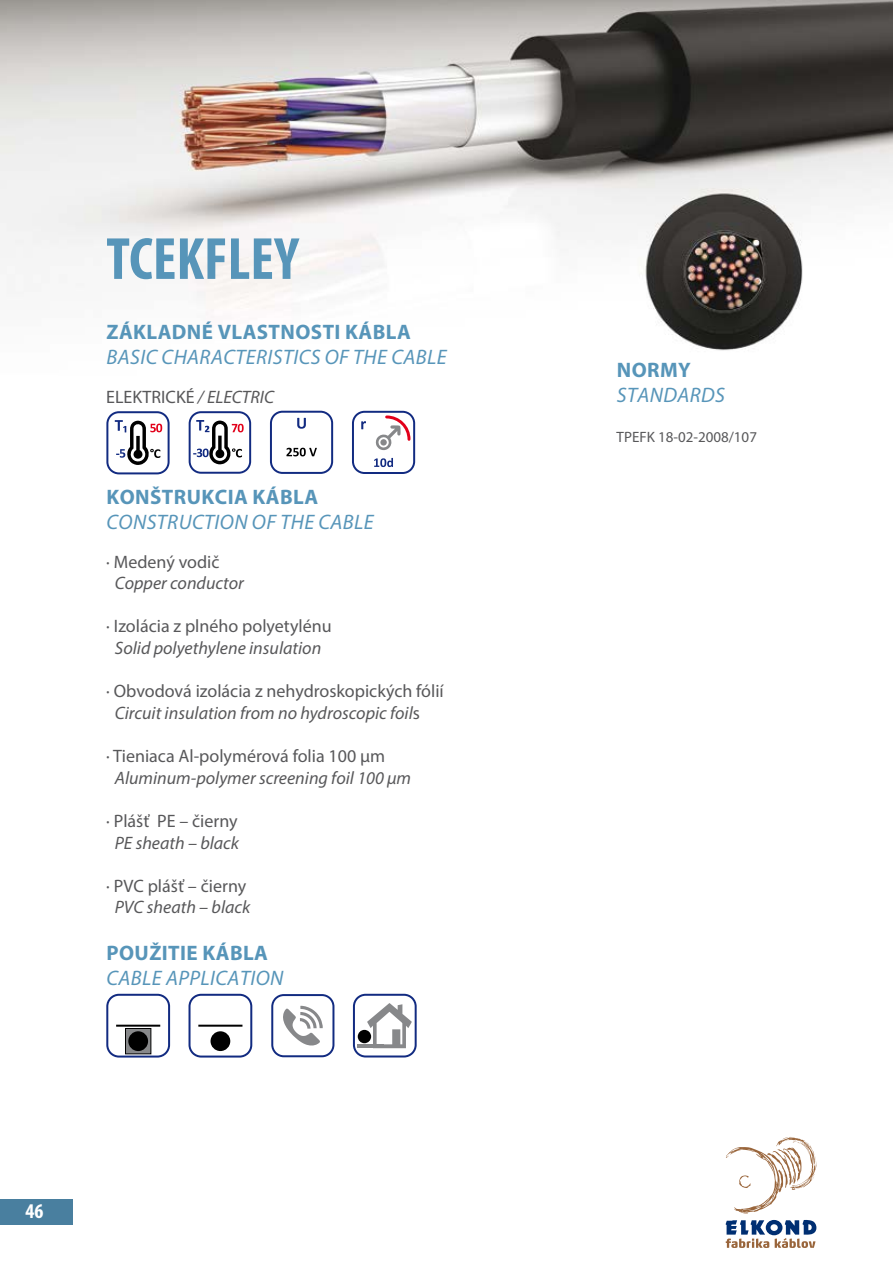
<style>
.page{position:relative;width:893px;height:1263px;background:#fff}
.page>*{position:absolute;margin:0;border:0;box-sizing:border-box;transform-origin:0 0}
.t1{font:700 condensed 60px "Myriad Pro";color:#5795b9}
.t2{font:italic 21px "Myriad Pro";letter-spacing:.02em;color:#5795b9}
.t3{font:700 21px "Myriad Pro";letter-spacing:.02em;color:#5795b9}
.t4{font:700 condensed 21px "Myriad Pro";color:#fff}
.t5{font:18px/21.6px "Myriad Pro";color:#58585a}
.t6{font:italic 18px "Myriad Pro";color:#58585a}
.t7{font:15px "Myriad Pro";color:#58585a}
.s1{font-style:italic}
</style>
<div class="page">
<img style="left:0;top:0;width:893px;height:351px">
<div style="left:0;top:1199px;width:72px;height:25px;background:#497f9f"></div>
<svg style="left:726px;top:1137px;width:90px;height:77px"></svg>
<svg style="left:725px;top:1220px;width:91px;height:28px"></svg>
<svg style="left:106px;top:411px;width:64px;height:63px"></svg>
<svg style="left:189px;top:411px;width:62px;height:63px"></svg>
<svg style="left:270px;top:411px;width:63px;height:63px"></svg>
<svg style="left:352px;top:411px;width:63px;height:63px"></svg>
<svg style="left:271px;top:994px;width:63px;height:63px"></svg>
<svg style="left:106px;top:994px;width:64px;height:63px"></svg>
<div style="left:125px;top:1028px;width:26px;height:26px;background:#87888a;border:1px solid #000"></div>
<div style="left:128px;top:1031px;width:20px;height:20px;background:#000;border-radius:50%"></div>
<svg style="left:189px;top:994px;width:63px;height:63px"></svg>
<div style="left:211px;top:1031px;width:19px;height:20px;background:#000;border-radius:50%"></div>
<svg style="left:353px;top:994px;width:64px;height:63px"></svg>
<hr style="left:358px;top:1044px;width:26px;height:4px;background:#87888a">
<h1 class="t1" style="left:106px;top:221px;width:194px">TCEKFLEY</h1>
<p class="t3" style="left:107px;top:318px;width:306px">ZÁKLADNÉ VLASTNOSTI KÁBLA</p>
<p class="t2" style="left:107px;top:344px;width:342px">BASIC CHARACTERISTICS OF THE CABLE</p>
<p class="t5" style="left:106px;top:386px;width:169px">ELEKTRICKÉ <span class="s1">/ ELECTRIC</span></p>
<p class="t3" style="left:107px;top:483px;width:213px">KONŠTRUKCIA KÁBLA</p>
<p class="t2" style="left:107px;top:509px;width:269px">CONSTRUCTION OF THE CABLE</p>
<p class="t5" style="left:106px;top:550px;width:115px">· Medený vodič</p>
<p class="t6" style="left:115px;top:572px;width:131px">Copper conductor</p>
<p class="t5" style="left:106px;top:615px;width:227px">· Izolácia z plného polyetylénu</p>
<p class="t6" style="left:115px;top:637px;width:208px">Solid polyethylene insulation</p>
<p class="t5" style="left:115px;top:680px;width:330px;text-indent:-8px">· Obvodová izolácia z nehydroskopických fólií<br><span class="s1">Circuit insulation from no hydroscopic foil</span>s</p>
<p class="t5" style="left:106px;top:745px;width:280px">· Tieniaca Al-polymérová folia 100 µm</p>
<p class="t6" style="left:115px;top:766px;width:298px">Aluminum-polymer screening foil 100 µm</p>
<p class="t5" style="left:106px;top:810px;width:133px">· Plášť PE – čierny</p>
<p class="t6" style="left:115px;top:831px;width:126px">PE sheath – black</p>
<p class="t5" style="left:106px;top:874px;width:141px">· PVC plášť – čierny</p>
<p class="t6" style="left:115px;top:896px;width:137px">PVC sheath – black</p>
<p class="t3" style="left:107px;top:939px;width:163px">POUŽITIE KÁBLA</p>
<p class="t2" style="left:107px;top:965px;width:178px">CABLE APPLICATION</p>
<p class="t4" style="left:26px;top:1198px;width:19px">46</p>
<p class="t3" style="left:617px;top:356px;width:76px">NORMY</p>
<p class="t2" style="left:617px;top:382px;width:110px">STANDARDS</p>
<p class="t7" style="left:617px;top:428px;width:142px">TPEFK 18-02-2008/107</p>
</div>
